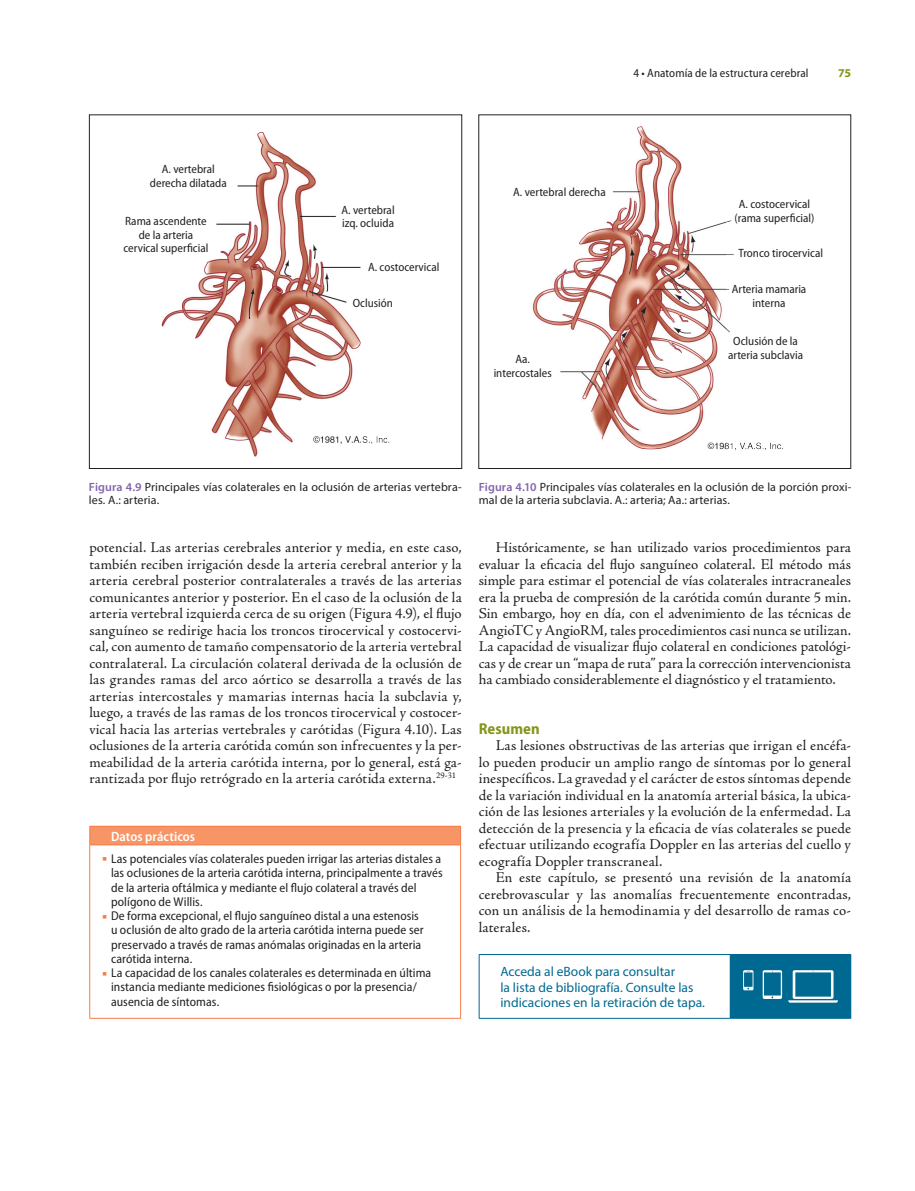
<style>
.page{position:relative;width:915px;height:1191px;background:#fff}
.page>*{position:absolute;margin:0;border:0;box-sizing:border-box;transform-origin:0 0}
.tit_1{font:700 semi-condensed 15.75px "Myriad Pro";letter-spacing:.005em;color:#86951a}
.j__texto{font:15px/16.5px "Adobe Jenson Pro";letter-spacing:.01em;color:#231f20;text-align:justify}
.biblio_en_eBook{font:13.5px/15px "Myriad Pro";color:#006991}
.cuadro_tit{font:600 semi-condensed 13.5px "Myriad Pro";letter-spacing:.005em;color:#fff}
.t1{font:semi-condensed 12.75px/14.2px "Myriad Pro";letter-spacing:.005em;color:#231f20}
.fig_texto{font:semi-condensed 12px/13.5px "Myriad Pro";color:#231f20;text-align:center}
.fig_epigrafe{font:12px/13.5px "Myriad Pro";letter-spacing:.005em;color:#231f20}
.t2{font:700 12px "Myriad Pro";color:#86951a}
.s1{font-weight:600;color:#8265ac}
.s2{color:#f47d46}
</style>
<div class="page">
<div style="left:730px;top:954px;width:120px;height:64px;background:#006991"></div>
<hr style="left:850px;top:955px;width:1px;height:63px;background:#006991">
<hr style="left:730px;top:1018px;width:120px;height:1px;background:#006991">
<hr style="left:478px;top:954px;width:252px;height:1px;background:#006991">
<hr style="left:478px;top:955px;width:1px;height:63px;background:#006991">
<hr style="left:729px;top:955px;width:1px;height:63px;background:#006991">
<hr style="left:478px;top:1018px;width:252px;height:1px;background:#006991">
<svg style="left:743px;top:970px;width:10px;height:20px"></svg>
<svg style="left:762px;top:970px;width:19px;height:29px"></svg>
<svg style="left:788px;top:970px;width:49px;height:32px"></svg>
<img style="left:161px;top:132px;width:229px;height:325px">
<div style="left:89px;top:114px;width:373px;height:355px;border:1px solid #231f20"></div>
<img style="left:532px;top:126px;width:251px;height:325px">
<div style="left:90px;top:826px;width:370px;height:19px;background:#f79566"></div>
<hr style="left:89px;top:826px;width:372px;height:1px;background:#f47d46">
<svg style="left:89px;top:826px;width:1px;height:18px"></svg>
<svg style="left:460px;top:827px;width:1px;height:17px"></svg>
<hr style="left:89px;top:844px;width:372px;height:1px;background:#f47d46">
<hr style="left:89px;top:845px;width:1px;height:173px;background:#f47d46">
<hr style="left:460px;top:845px;width:1px;height:173px;background:#f47d46">
<hr style="left:89px;top:1018px;width:372px;height:1px;background:#f47d46">
<p class="fig_texto" style="left:150px;top:163px;width:78px">A. vertebral derecha dilatada</p>
<p class="fig_texto" style="left:123px;top:215px;width:86px">Rama ascendente de la arteria cervical superficial</p>
<p class="fig_texto" style="left:341px;top:203px;width:55px;text-align:left">A. vertebral izq. ocluida</p>
<p class="fig_texto" style="left:368px;top:260px;width:73px">A. costocervical</p>
<p class="fig_texto" style="left:352px;top:296px;width:42px">Oclusión</p>
<p class="fig_texto" style="left:633px;top:67px;width:176px">4 • Anatomía de la estructura cerebral</p>
<p class="t2" style="left:837px;top:65px;width:15px">75</p>
<p class="fig_texto" style="left:513px;top:185px;width:94px">A. vertebral derecha</p>
<p class="fig_texto" style="left:493px;top:353px;width:60px">Aa. intercostales</p>
<p class="fig_texto" style="left:734px;top:198px;width:82px">A. costocervical (rama superficial)</p>
<p class="fig_texto" style="left:738px;top:246px;width:86px">Tronco tirocervical</p>
<p class="fig_texto" style="left:731px;top:283px;width:76px">Arteria mamaria interna</p>
<p class="fig_texto" style="left:727px;top:335px;width:77px">Oclusión de la arteria subclavia</p>
<p class="fig_epigrafe" style="left:89px;top:479px;width:374px"><span class="s1">Figura 4.9</span> Principales vías colaterales en la oclusión de arterias vertebra&shy;les. A.: arteria.</p>
<p class="fig_epigrafe" style="left:478px;top:479px;width:374px"><span class="s1">Figura 4.10</span> Principales vías colaterales en la oclusión de la porción proxi&shy;mal de la arteria subclavia. A.: arteria; Aa.: arterias.</p>
<p class="j__texto" style="left:89px;top:539px;width:374px">potencial. Las arterias cerebrales anterior y media, en este caso, también reciben irrigación desde la arteria cerebral anterior y la arteria cerebral posterior contralaterales a través de las arterias comunicantes anterior y posterior. En el caso de la oclusión de la arteria vertebral izquierda cerca de su origen (Figura 4.9), el flujo sanguíneo se redirige hacia los troncos tirocervical y costocervi&shy;cal, con aumento de tamaño compensatorio de la arteria vertebral contralateral. La circulación colateral derivada de la oclusión de las grandes ramas del arco aórtico se desarrolla a través de las arterias intercostales y mamarias internas hacia la subclavia y, luego, a través de las ramas de los troncos tirocervical y costocer&shy;vical hacia las arterias vertebrales y carótidas (Figura 4.10). Las oclusiones de la arteria carótida común son infrecuentes y la per&shy;meabilidad de la arteria carótida interna, por lo general, está ga&shy;rantizada por flujo retrógrado en la arteria carótida externa.<sup>29-31</sup></p>
<p class="j__texto" style="left:478px;top:539px;width:374px;text-indent:17px">Históricamente, se han utilizado varios procedimientos para evaluar la eficacia del flujo sanguíneo colateral. El método más simple para estimar el potencial de vías colaterales intracraneales era la prueba de compresión de la carótida común durante 5 min.<br>Sin embargo, hoy en día, con el advenimiento de las técnicas de AngioTC y AngioRM, tales procedimientos casi nunca se utilizan.<br>La capacidad de visualizar flujo colateral en condiciones patológi&shy;cas y de crear un “mapa de ruta” para la corrección intervencionista ha cambiado considerablemente el diagnóstico y el tratamiento.</p>
<p class="tit_1" style="left:478px;top:719px;width:62px">Resumen</p>
<p class="j__texto" style="left:478px;top:737px;width:374px;text-indent:17px">Las lesiones obstructivas de las arterias que irrigan el encéfa&shy;lo pueden producir un amplio rango de síntomas por lo general inespecíficos. La gravedad y el carácter de estos síntomas depende de la variación individual en la anatomía arterial básica, la ubica&shy;ción de las lesiones arteriales y la evolución de la enfermedad. La detección de la presencia y la eficacia de vías colaterales se puede efectuar utilizando ecografía Doppler en las arterias del cuello y ecografía Doppler transcraneal.</p>
<p class="j__texto" style="left:478px;top:869px;width:374px;text-indent:17px">En este capítulo, se presentó una revisión de la anatomía cerebrovascular y las anomalías frecuentemente encontradas, con un análisis de la hemodinamia y del desarrollo de ramas co&shy;laterales.</p>
<p class="biblio_en_eBook" style="left:500px;top:964px;width:206px">Acceda al eBook para consultar<br>la lista de bibliografía. Consulte las indicaciones en la retiración de tapa.</p>
<p class="cuadro_tit" style="left:111px;top:828px;width:86px">Datos prácticos</p>
<p class="t1" style="left:111px;top:852px;width:333px;text-indent:-9px"><span class="s2">■</span> Las potenciales vías colaterales pueden irrigar las arterias distales a las oclusiones de la arteria carótida interna, principalmente a través de la arteria oftálmica y mediante el flujo colateral a través del polígono de Willis.</p>
<p class="t1" style="left:111px;top:909px;width:314px;text-indent:-9px"><span class="s2">■</span> De forma excepcional, el flujo sanguíneo distal a una estenosis u oclusión de alto grado de la arteria carótida interna puede ser preservado a través de ramas anómalas originadas en la arteria carótida interna.</p>
<p class="t1" style="left:111px;top:966px;width:322px;text-indent:-9px"><span class="s2">■</span> La capacidad de los canales colaterales es determinada en última instancia mediante mediciones fisiológicas o por la presencia/ ausencia de síntomas.</p>
</div>
